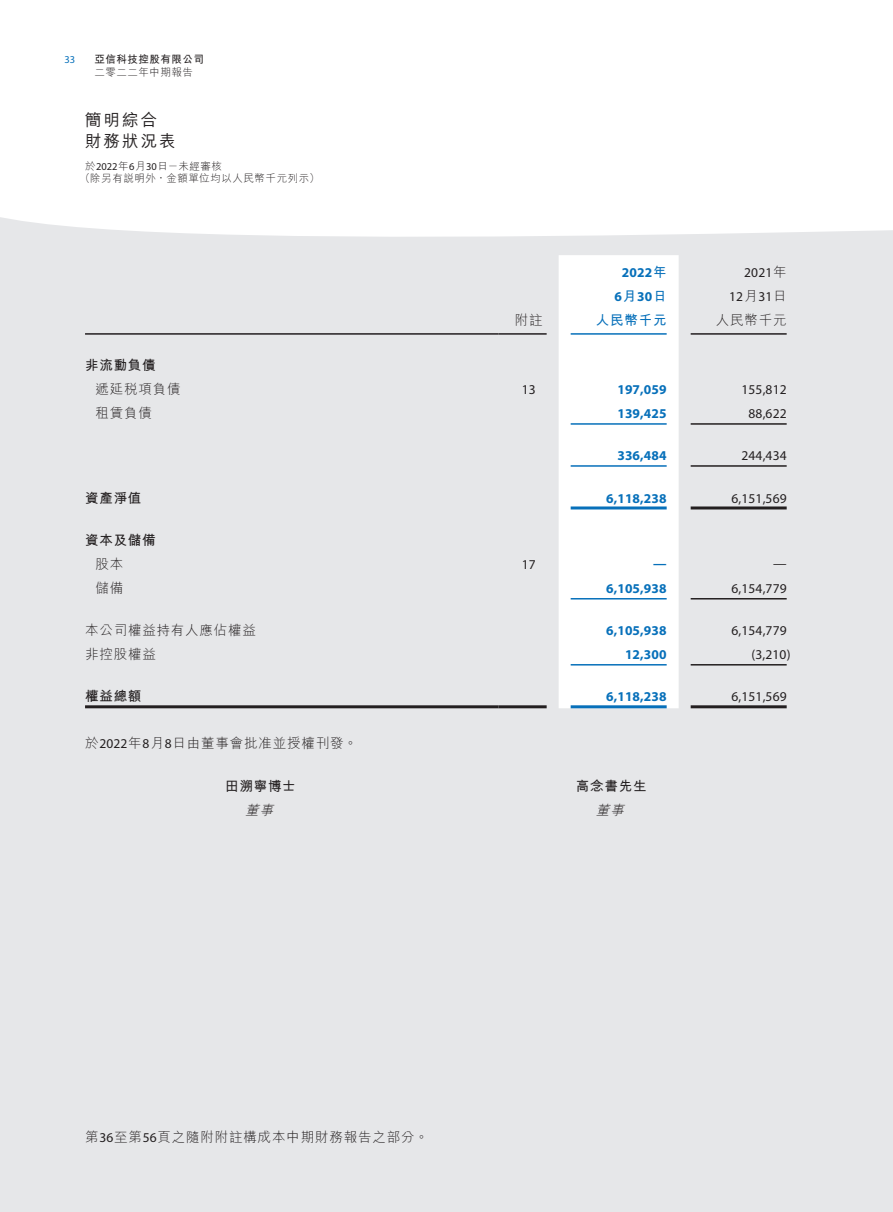
<style>
.page{position:relative;width:893px;height:1212px;background:#fff}
.page>*{position:absolute;margin:0;border:0;box-sizing:border-box;transform-origin:0 0}
.t1{font:500 16.5px/21px "M Hei HK";letter-spacing:.125em;color:#231f20}
._01_Body_Text{font:13.5px/24px "Myriad Pro";letter-spacing:.01em;color:#231f20;text-align:right}
._01_Body_Text-2{font:700 13.5px/24px "Myriad Pro";letter-spacing:.01em;color:#0770ba;text-align:center}
._01_Body_Text-3{font:300 13.5px "M Hei HK";letter-spacing:.06em;color:#231f20}
._15_Table_Stub{font:300 13.5px "M Hei HK";letter-spacing:.06em;color:#231f20}
._15_Table_Stub-2{font:700 13.5px "M Hei HK";letter-spacing:.06em;color:#231f20}
._01_Body_Text-4{font:700 13.5px "M Hei HK";letter-spacing:.06em;color:#231f20}
._01_Body_Text-5{font:700 13.5px "M Hei HK";letter-spacing:.06em;color:#0770ba}
._01_Body_Text-6{font:italic 300 13.5px "M Hei HK";color:#231f20}
.t2{font:300 10.5px/12px "M Hei HK";letter-spacing:.05em;color:#231f20}
.t3{font:700 10.5px "M Hei HK";letter-spacing:.05em;color:#231f20}
.t4{font:10.5px "Myriad Pro";color:#0770ba}
.s1{font-family:"Myriad Pro";font-weight:400}
.s2{font-family:"M Hei HK"}
.s3{font-family:"M Hei HK";font-weight:300}
</style>
<div class="page">
<div style="left:0;top:213px;width:892px;height:999px;background:#e6e7e9"></div>
<svg style="left:0;top:213px;width:892px;height:24px;fill:#fff"></svg>
<div style="left:559px;top:255px;width:120px;height:453px;background:#fff"></div>
<hr style="left:85px;top:333px;width:414px;height:2px;background:#231f20">
<hr style="left:499px;top:333px;width:48px;height:2px;background:#231f20">
<hr style="left:571px;top:333px;width:96px;height:2px;background:#0770ba">
<hr style="left:691px;top:333px;width:96px;height:2px;background:#231f20">
<hr style="left:571px;top:423px;width:96px;height:2px;background:#0770ba">
<hr style="left:691px;top:423px;width:96px;height:2px;background:#231f20">
<hr style="left:571px;top:465px;width:96px;height:2px;background:#0770ba">
<hr style="left:691px;top:465px;width:96px;height:2px;background:#231f20">
<hr style="left:571px;top:506px;width:96px;height:3px;background:#0770ba">
<hr style="left:691px;top:506px;width:96px;height:3px;background:#231f20">
<hr style="left:571px;top:598px;width:96px;height:1px;background:#0770ba">
<hr style="left:691px;top:598px;width:96px;height:1px;background:#231f20">
<hr style="left:571px;top:664px;width:96px;height:1px;background:#0770ba">
<hr style="left:691px;top:664px;width:96px;height:1px;background:#231f20">
<hr style="left:85px;top:705px;width:414px;height:3px;background:#231f20">
<hr style="left:499px;top:705px;width:48px;height:3px;background:#231f20">
<hr style="left:571px;top:705px;width:96px;height:3px;background:#0770ba">
<hr style="left:691px;top:705px;width:96px;height:3px;background:#231f20">
<p class="t4" style="left:64px;top:53px;width:12px">33</p>
<p class="t3" style="left:94px;top:51px;width:111px">亞信科技控股有限公司</p>
<p class="t2" style="left:94px;top:66px;width:100px">二零二二年中期報告</p>
<p class="t1" style="left:85px;top:109px;width:92px">簡明綜合財務狀況表</p>
<p class="t2" style="left:80px;top:159px;width:241px;text-indent:5px">於<span class="s1">2022</span>年 月<span class="s1">6 30</span>日－未經審核<br>（除另有說明外，金額單位均以人民幣千元列示(</p>
<p class="_15_Table_Stub-2" style="left:85px;top:356px;width:72px">非流動負債</p>
<p class="_15_Table_Stub" style="left:96px;top:380px;width:87px">遞延稅項負債</p>
<p class="_15_Table_Stub" style="left:96px;top:404px;width:58px">租賃負債</p>
<p class="_15_Table_Stub-2" style="left:85px;top:488px;width:58px">資產淨值</p>
<p class="_15_Table_Stub-2" style="left:85px;top:530px;width:72px">資本及儲備</p>
<p class="_15_Table_Stub" style="left:96px;top:555px;width:29px">股本</p>
<p class="_15_Table_Stub" style="left:96px;top:579px;width:29px">儲備</p>
<p class="_15_Table_Stub" style="left:85px;top:621px;width:173px">本公司權益持有人應佔權益</p>
<p class="_15_Table_Stub" style="left:85px;top:645px;width:72px">非控股權益</p>
<p class="_15_Table_Stub-2" style="left:85px;top:686px;width:58px">權益總額</p>
<p class="_01_Body_Text-3" style="left:85px;top:733px;width:274px">於<span class="s1">2022</span>年 月<span class="s1">8 8</span>日由董事會批准並授權刊發。</p>
<p class="_01_Body_Text-4" style="left:225px;top:776px;width:72px">田溯寧博士</p>
<p class="_01_Body_Text-6" style="left:245px;top:801px;width:34px">董事</p>
<p class="_01_Body_Text-3" style="left:515px;top:311px;width:29px">附註</p>
<p class="_01_Body_Text-2" style="left:615px;top:260px;width:54px">2022<span class="s2">年<br></span>6<span class="s2">月</span>30<span class="s2">日</span></p>
<p class="_01_Body_Text" style="left:729px;top:261px;width:59px">2021<span class="s3">年<br></span>12<span class="s3">月</span>31<span class="s3">日</span></p>
<p class="_01_Body_Text-3" style="left:716px;top:311px;width:72px">人民幣千元</p>
<p class="_01_Body_Text-5" style="left:596px;top:311px;width:72px">人民幣千元</p>
<p class="_01_Body_Text" style="left:522px;top:378px;width:15px">13</p>
<p class="_01_Body_Text-2" style="left:617px;top:377px;width:51px">197,059</p>
<p class="_01_Body_Text" style="left:741px;top:378px;width:47px">155,812</p>
<p class="_01_Body_Text-2" style="left:617px;top:401px;width:51px">139,425</p>
<p class="_01_Body_Text" style="left:748px;top:402px;width:40px">88,622</p>
<p class="_01_Body_Text-2" style="left:617px;top:443px;width:51px">336,484</p>
<p class="_01_Body_Text" style="left:741px;top:444px;width:47px">244,434</p>
<p class="_01_Body_Text-2" style="left:606px;top:485px;width:62px">6,118,238</p>
<p class="_01_Body_Text" style="left:731px;top:486px;width:57px">6,151,569</p>
<p class="_01_Body_Text" style="left:522px;top:552px;width:15px">17</p>
<p class="_01_Body_Text-2" style="left:653px;top:551px;width:15px">—</p>
<p class="_01_Body_Text" style="left:773px;top:551px;width:15px">—</p>
<p class="_01_Body_Text-2" style="left:606px;top:576px;width:62px">6,105,938</p>
<p class="_01_Body_Text" style="left:731px;top:576px;width:57px">6,154,779</p>
<p class="_01_Body_Text-2" style="left:606px;top:618px;width:62px">6,105,938</p>
<p class="_01_Body_Text" style="left:731px;top:618px;width:57px">6,154,779</p>
<p class="_01_Body_Text-2" style="left:625px;top:642px;width:43px">12,300</p>
<p class="_01_Body_Text" style="left:751px;top:642px;width:41px">)3,210(</p>
<p class="_01_Body_Text-2" style="left:606px;top:684px;width:62px">6,118,238</p>
<p class="_01_Body_Text" style="left:731px;top:684px;width:57px">6,151,569</p>
<p class="_01_Body_Text-4" style="left:576px;top:776px;width:72px">高念書先生</p>
<p class="_01_Body_Text-6" style="left:596px;top:801px;width:34px">董事</p>
<p class="_01_Body_Text-3" style="left:85px;top:1128px;width:345px">第<span class="s1">36</span>至第<span class="s1">56</span>頁之隨附附註構成本中期財務報告之部分。</p>
</div>
